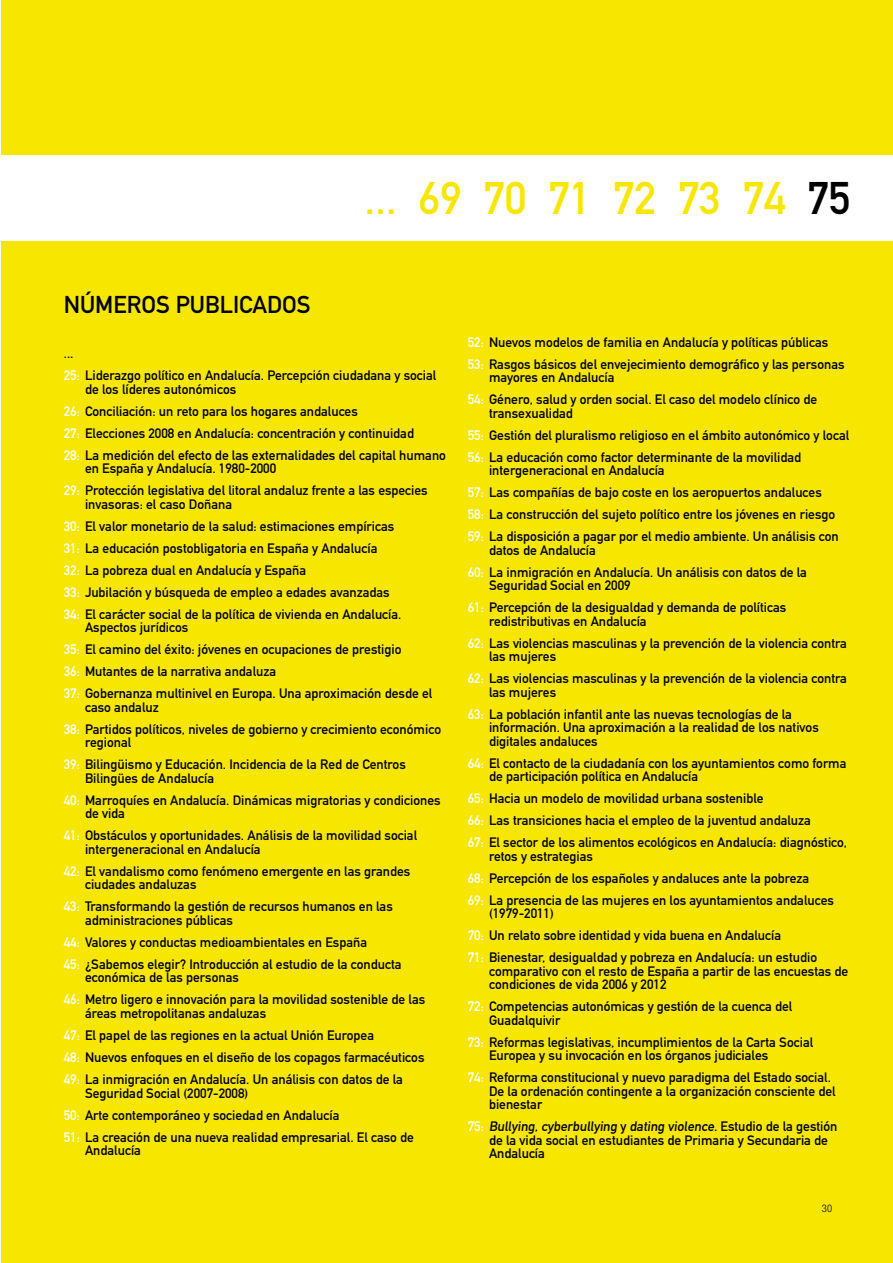
<style>
.page{position:relative;width:893px;height:1263px;background:#fff}
.page>*{position:absolute;margin:0;border:0;box-sizing:border-box;transform-origin:0 0}
.Tabla_cabecera{font:45px "DIN Mittelschrift Std";color:#f7e600}
.Tabla_cabecera-2{font:24px "DIN Mittelschrift Std";color:#000}
.NP_titulo{font:13.5px/13.5px "DIN Mittelschrift Std";color:#000}
.t1{font:300 condensed 10.5px "Helvetica Neue LT Std";color:#000}
.s1{color:#000}
.s2{color:#fff}
</style>
<div class="page">
<div style="left:1px;top:0;width:892px;height:1263px;background:#f7e600"></div>
<div style="left:0;top:155px;width:893px;height:85px;background:#fff"></div>
<p class="Tabla_cabecera-2" style="left:64px;top:290px;width:248px">NÚMEROS PUBLICADOS</p>
<p class="Tabla_cabecera" style="left:364px;top:172px;width:487px">... 69 70 71 72 73 74 <span class="s1">75</span></p>
<p class="NP_titulo" style="left:64px;top:347px;width:11px">...</p>
<p class="NP_titulo" style="left:85px;top:369px;width:353px;text-indent:-21px"><span class="s2">25:</span> Liderazgo político en Andalucía. Percepción ciudadana y social de los líderes autonómicos</p>
<p class="NP_titulo" style="left:64px;top:404px;width:296px"><span class="s2">26:</span> Conciliación: un reto para los hogares andaluces</p>
<p class="NP_titulo" style="left:64px;top:426px;width:352px"><span class="s2">27:</span> Elecciones 2008 en Andalucía: concentración y continuidad</p>
<p class="NP_titulo" style="left:85px;top:448px;width:362px;text-indent:-21px"><span class="s2">28:</span> La medición del efecto de las externalidades del capital humano en España y Andalucía. 1980-2000</p>
<p class="NP_titulo" style="left:85px;top:484px;width:344px;text-indent:-21px"><span class="s2">29:</span> Protección legislativa del litoral andaluz frente a las especies invasoras: el caso Doñana</p>
<p class="NP_titulo" style="left:64px;top:519px;width:332px"><span class="s2">30:</span> El valor monetario de la salud: estimaciones empíricas</p>
<p class="NP_titulo" style="left:64px;top:541px;width:315px"><span class="s2">31:</span> La educación postobligatoria en España y Andalucía</p>
<p class="NP_titulo" style="left:64px;top:563px;width:244px"><span class="s2">32:</span> La pobreza dual en Andalucía y España</p>
<p class="NP_titulo" style="left:64px;top:585px;width:327px"><span class="s2">33:</span> Jubilación y búsqueda de empleo a edades avanzadas</p>
<p class="NP_titulo" style="left:85px;top:607px;width:318px;text-indent:-21px"><span class="s2">34:</span> El carácter social de la política de vivienda en Andalucía.<br>Aspectos jurídicos</p>
<p class="NP_titulo" style="left:64px;top:643px;width:339px"><span class="s2">35:</span> El camino del éxito: jóvenes en ocupaciones de prestigio</p>
<p class="NP_titulo" style="left:64px;top:665px;width:214px"><span class="s2">36:</span> Mutantes de la narrativa andaluza</p>
<p class="NP_titulo" style="left:85px;top:687px;width:349px;text-indent:-21px"><span class="s2">37:</span> Gobernanza multinivel en Europa. Una aproximación desde el caso andaluz</p>
<p class="NP_titulo" style="left:85px;top:722px;width:358px;text-indent:-21px"><span class="s2">38:</span> Partidos políticos, niveles de gobierno y crecimiento económico regional</p>
<p class="NP_titulo" style="left:85px;top:758px;width:322px;text-indent:-21px"><span class="s2">39:</span> Bilingüismo y Educación. Incidencia de la Red de Centros<br>Bilingües de Andalucía</p>
<p class="NP_titulo" style="left:85px;top:793px;width:357px;text-indent:-21px"><span class="s2">40:</span> Marroquíes en Andalucía. Dinámicas migratorias y condiciones de vida</p>
<p class="NP_titulo" style="left:85px;top:829px;width:334px;text-indent:-21px"><span class="s2">41:</span> Obstáculos y oportunidades. Análisis de la movilidad social intergeneracional en Andalucía</p>
<p class="NP_titulo" style="left:85px;top:864px;width:327px;text-indent:-21px"><span class="s2">42:</span> El vandalismo como fenómeno emergente en las grandes ciudades andaluzas</p>
<p class="NP_titulo" style="left:85px;top:900px;width:309px;text-indent:-21px"><span class="s2">43:</span> Transformando la gestión de recursos humanos en las administraciones públicas</p>
<p class="NP_titulo" style="left:64px;top:935px;width:305px"><span class="s2">44:</span> Valores y conductas medioambientales en España</p>
<p class="NP_titulo" style="left:85px;top:957px;width:318px;text-indent:-21px"><span class="s2">45:</span> ¿Sabemos elegir? Introducción al estudio de la conducta económica de las personas</p>
<p class="NP_titulo" style="left:85px;top:993px;width:342px;text-indent:-21px"><span class="s2">46:</span> Metro ligero e innovación para la movilidad sostenible de las áreas metropolitanas andaluzas</p>
<p class="NP_titulo" style="left:64px;top:1028px;width:312px"><span class="s2">47:</span> El papel de las regiones en la actual Unión Europea</p>
<p class="NP_titulo" style="left:64px;top:1050px;width:362px"><span class="s2">48:</span> Nuevos enfoques en el diseño de los copagos farmacéuticos</p>
<p class="NP_titulo" style="left:85px;top:1072px;width:319px;text-indent:-21px"><span class="s2">49:</span> La inmigración en Andalucía. Un análisis con datos de la<br>Seguridad Social (2007-2008)</p>
<p class="NP_titulo" style="left:64px;top:1108px;width:277px"><span class="s2">50:</span> Arte contemporáneo y sociedad en Andalucía</p>
<p class="NP_titulo" style="left:85px;top:1130px;width:330px;text-indent:-21px"><span class="s2">51:</span> La creación de una nueva realidad empresarial. El caso de<br>Andalucía</p>
<p class="NP_titulo" style="left:468px;top:335px;width:362px"><span class="s2">52:</span> Nuevos modelos de familia en Andalucía y políticas públicas</p>
<p class="NP_titulo" style="left:489px;top:357px;width:357px;text-indent:-21px"><span class="s2">53:</span> Rasgos básicos del envejecimiento demográfico y las personas mayores en Andalucía</p>
<p class="NP_titulo" style="left:489px;top:393px;width:330px;text-indent:-21px"><span class="s2">54:</span> Género, salud y orden social. El caso del modelo clínico de transexualidad</p>
<p class="NP_titulo" style="left:468px;top:428px;width:383px"><span class="s2">55:</span> Gestión del pluralismo religioso en el ámbito autonómico y local</p>
<p class="NP_titulo" style="left:489px;top:450px;width:314px;text-indent:-21px"><span class="s2">56:</span> La educación como factor determinante de la movilidad intergeneracional en Andalucía</p>
<p class="NP_titulo" style="left:468px;top:486px;width:356px"><span class="s2">57:</span> Las compañías de bajo coste en los aeropuertos andaluces</p>
<p class="NP_titulo" style="left:468px;top:508px;width:369px"><span class="s2">58:</span> La construcción del sujeto político entre los jóvenes en riesgo</p>
<p class="NP_titulo" style="left:489px;top:530px;width:351px;text-indent:-21px"><span class="s2">59:</span> La disposición a pagar por el medio ambiente. Un análisis con datos de Andalucía</p>
<p class="NP_titulo" style="left:489px;top:565px;width:319px;text-indent:-21px"><span class="s2">60:</span> La inmigración en Andalucía. Un análisis con datos de la<br>Seguridad Social en 2009</p>
<p class="NP_titulo" style="left:489px;top:601px;width:299px;text-indent:-21px"><span class="s2">61:</span> Percepción de la desigualdad y demanda de políticas redistributivas en Andalucía</p>
<p class="NP_titulo" style="left:489px;top:636px;width:360px;text-indent:-21px"><span class="s2">62:</span> Las violencias masculinas y la prevención de la violencia contra las mujeres</p>
<p class="NP_titulo" style="left:489px;top:672px;width:360px;text-indent:-21px"><span class="s2">62:</span> Las violencias masculinas y la prevención de la violencia contra las mujeres</p>
<p class="NP_titulo" style="left:489px;top:707px;width:331px;text-indent:-21px"><span class="s2">63:</span> La población infantil ante las nuevas tecnologías de la información. Una aproximación a la realidad de los nativos digitales andaluces</p>
<p class="NP_titulo" style="left:489px;top:756px;width:359px;text-indent:-21px"><span class="s2">64:</span> El contacto de la ciudadanía con los ayuntamientos como forma de participación política en Andalucía</p>
<p class="NP_titulo" style="left:468px;top:792px;width:297px"><span class="s2">65:</span> Hacia un modelo de movilidad urbana sostenible</p>
<p class="NP_titulo" style="left:468px;top:814px;width:345px"><span class="s2">66:</span> Las transiciones hacia el empleo de la juventud andaluza</p>
<p class="NP_titulo" style="left:489px;top:836px;width:360px;text-indent:-21px"><span class="s2">67:</span> El sector de los alimentos ecológicos en Andalucía: diagnóstico, retos y estrategias</p>
<p class="NP_titulo" style="left:468px;top:871px;width:343px"><span class="s2">68:</span> Percepción de los españoles y andaluces ante la pobreza</p>
<p class="NP_titulo" style="left:489px;top:893px;width:346px;text-indent:-21px"><span class="s2">69:</span> La presencia de las mujeres en los ayuntamientos andaluces (1979-2011)</p>
<p class="NP_titulo" style="left:468px;top:929px;width:315px"><span class="s2">70:</span> Un relato sobre identidad y vida buena en Andalucía</p>
<p class="NP_titulo" style="left:489px;top:951px;width:361px;text-indent:-21px"><span class="s2">71:</span> Bienestar, desigualdad y pobreza en Andalucía: un estudio comparativo con el resto de España a partir de las encuestas de condiciones de vida 2006 y 2012</p>
<p class="NP_titulo" style="left:489px;top:1000px;width:305px;text-indent:-21px"><span class="s2">72:</span> Competencias autonómicas y gestión de la cuenca del<br>Guadalquivir</p>
<p class="NP_titulo" style="left:489px;top:1035px;width:326px;text-indent:-21px"><span class="s2">73:</span> Reformas legislativas, incumplimientos de la Carta Social<br>Europea y su invocación en los órganos judiciales</p>
<p class="NP_titulo" style="left:489px;top:1071px;width:348px;text-indent:-21px"><span class="s2">74:</span> Reforma constitucional y nuevo paradigma del Estado social.<br>De la ordenación contingente a la organización consciente del bienestar</p>
<p class="NP_titulo" style="left:489px;top:1120px;width:350px;text-indent:-21px"><span class="s2">75:</span> Bullying, cyberbullying y dating violence. Estudio de la gestión de la vida social en estudiantes de Primaria y Secundaria de<br>Andalucía</p>
<p class="t1" style="left:822px;top:1202px;width:12px">30</p>
</div>
